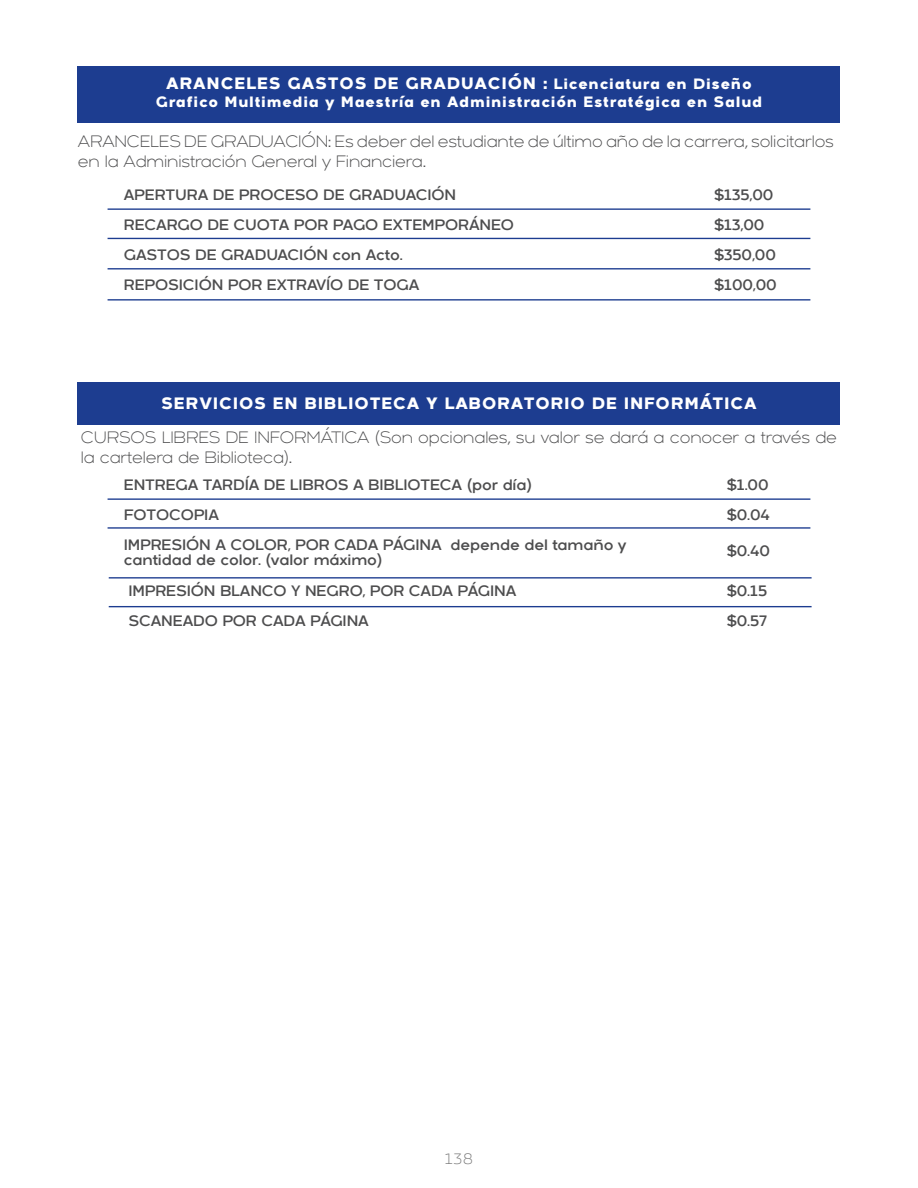
<style>
.page{position:relative;width:918px;height:1188px;background:#fff}
.page>*{position:absolute;margin:0;border:0;box-sizing:border-box;transform-origin:0 0}
.t1{font:300 16.5px/19.5px "Arkibal";letter-spacing:-.01em;color:#4d4d4e}
.t2{font:800 16.5px "Arkibal";letter-spacing:.05em;color:#fff}
.t3{font:15.15px/30px "Arkibal";letter-spacing:-.01em;color:#4d4d4e}
.t4{font:800 15px "Arkibal";letter-spacing:.05em;color:#fff}
.t5{font:300 15px "Arkibal";color:#787878}
.s1{font-size:15px}
</style>
<div class="page">
<div style="left:78px;top:382px;width:762px;height:42px;background:#1d3d90"></div>
<hr style="left:108px;top:498px;width:702px;height:2px;background:#1d3d90">
<hr style="left:109px;top:577px;width:703px;height:2px;background:#1d3d90">
<hr style="left:108px;top:527px;width:702px;height:2px;background:#1d3d90">
<hr style="left:109px;top:606px;width:703px;height:1px;background:#1d3d90">
<div style="left:78px;top:66px;width:762px;height:56px;background:#1d3d90"></div>
<hr style="left:108px;top:208px;width:702px;height:2px;background:#1d3d90">
<hr style="left:108px;top:238px;width:702px;height:1px;background:#1d3d90">
<hr style="left:108px;top:268px;width:702px;height:1px;background:#1d3d90">
<hr style="left:108px;top:299px;width:702px;height:2px;background:#1d3d90">
<p class="t2" style="left:166px;top:71px;width:587px">ARANCELES GASTOS DE GRADUACIÓN : <span class="s1">Licenciatura en Diseño</span></p>
<p class="t4" style="left:156px;top:91px;width:608px">Grafico Multimedia y Maestría en Administración Estratégica en Salud</p>
<p class="t1" style="left:78px;top:132px;width:757px">ARANCELES DE GRADUACIÓN: Es deber del estudiante de último año de la carrera, solicitarlos en la Administración General y Financiera.</p>
<p class="t3" style="left:124px;top:179px;width:392px">APERTURA DE PROCESO DE GRADUACIÓN RECARGO DE CUOTA POR PAGO EXTEMPORÁNEO GASTOS DE GRADUACIÓN con Acto.<br>REPOSICIÓN POR EXTRAVÍO DE TOGA</p>
<p class="t3" style="left:714px;top:179px;width:64px">$135,00 $13,00 $350,00 $100,00</p>
<p class="t2" style="left:161px;top:391px;width:597px">SERVICIOS EN BIBLIOTECA Y LABORATORIO DE INFORMÁTICA</p>
<p class="t1" style="left:81px;top:428px;width:758px">CURSOS LIBRES DE INFORMÁTICA (Son opcionales, su valor se dará a conocer a través de la cartelera de Biblioteca).</p>
<p class="t3" style="left:124px;top:469px;width:504px">ENTREGA TARDÍA DE LIBROS A BIBLIOTECA (por día)<br>FOTOCOPIA<br>IMPRESIÓN A COLOR, POR CADA PÁGINA depende del tamaño y</p>
<p class="t3" style="left:128px;top:544px;width:389px;line-height:31.5px;text-indent:-5px">cantidad de color. (valor máximo)<br>IMPRESIÓN BLANCO Y NEGRO, POR CADA PÁGINA</p>
<p class="t3" style="left:128px;top:606px;width:242px">SCANEADO POR CADA PÁGINA</p>
<p class="t3" style="left:727px;top:469px;width:45px">$1.00 $0.04</p>
<p class="t3" style="left:727px;top:535px;width:45px">$0.40</p>
<p class="t3" style="left:727px;top:576px;width:42px">$0.15 $0.57</p>
<p class="t5" style="left:445px;top:1148px;width:29px">138</p>
</div>
